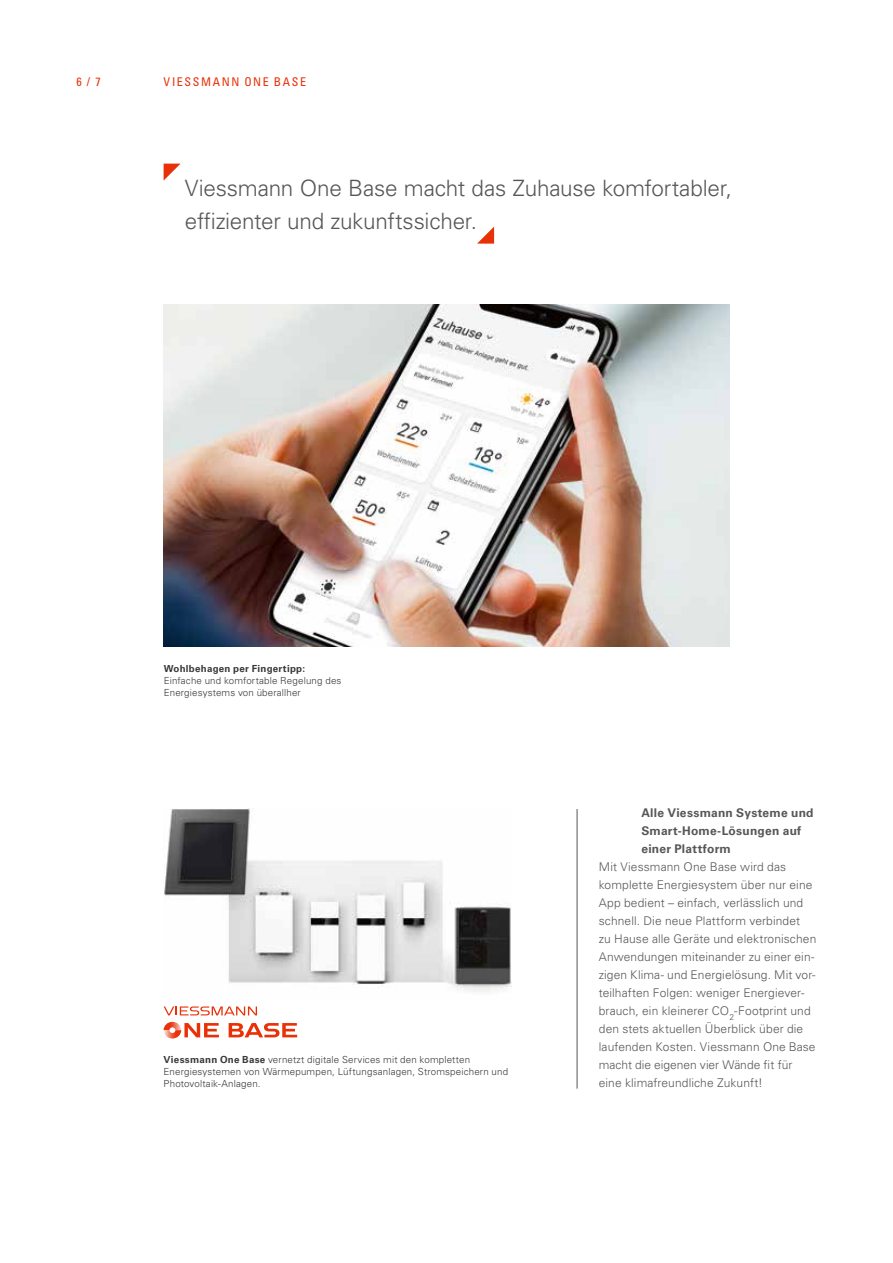
<style>
.page{position:relative;width:893px;height:1263px;background:#fff}
.page>*{position:absolute;margin:0;border:0;box-sizing:border-box;transform-origin:0 0}
.t1{font:300 22.5px/33px "Univers LTCYR 45";letter-spacing:-.01em;color:#555756}
.t2{font:300 12px/18px "Univers LTCYR 45";letter-spacing:.01em;color:#555756}
.t3{font:700 12px/18px "Univers LTCYR 65";letter-spacing:.02em;color:#555756}
.t4{font:condensed 12px "Univers LTCYR 57";letter-spacing:.135em;color:#e93108}
.t5{font:300 9.75px/12px "Univers LTCYR 45";letter-spacing:.015em;color:#383937}
.t6{font:700 9.75px "Univers LTCYR 65";letter-spacing:.03em;color:#383937}
.s1{font-family:"Univers LTCYR 65";font-weight:700}
</style>
<div class="page">
<img style="left:164px;top:809px;width:348px;height:183px">
<img style="left:164px;top:304px;width:565px;height:342px">
<svg style="left:164px;top:164px;width:16px;height:16px"></svg>
<svg style="left:477px;top:227px;width:17px;height:17px"></svg>
<hr style="left:577px;top:809px;width:1px;height:280px;background:#555756">
<svg style="left:164px;top:1006px;width:93px;height:9px"></svg>
<svg style="left:184px;top:1023px;width:35px;height:14px"></svg>
<svg style="left:229px;top:1023px;width:68px;height:14px"></svg>
<img style="left:164px;top:1022px;width:17px;height:16px">
<p class="t4" style="left:77px;top:74px;width:26px">6 / 7</p>
<p class="t4" style="left:164px;top:74px;width:144px">VIESSMANN ONE BASE</p>
<h1 class="t1" style="left:185px;top:171px;width:549px">Viessmann One Base macht das Zuhause komfortabler, effizienter und zukunftssicher.</h1>
<p class="t6" style="left:164px;top:661px;width:143px">Wohlbehagen per Fingertipp:</p>
<p class="t5" style="left:164px;top:674px;width:179px">Einfache und komfortable Regelung des<br>Energiesystems von überallher</p>
<p class="t5" style="left:164px;top:1054px;width:346px"><span class="s1">Viessmann One Base</span> vernetzt digitale Services mit den kompletten<br>Energiesystemen von Wärmepumpen, Lüftungsanlagen, Stromspeichern und<br>Photovoltaik-Anlagen.</p>
<p class="t3" style="left:641px;top:803px;width:174px">Alle Viessmann Systeme und<br>Smart-Home-Lösungen auf einer Plattform</p>
<p class="t2" style="left:599px;top:858px;width:219px">Mit Viessmann One Base wird das komplette Energiesystem über nur eine App bedient – einfach, verlässlich und schnell. Die neue Plattform verbindet<br>zu Hause alle Geräte und elektronischen Anwendungen miteinander zu einer ein&shy;zigen Klima- und Energielösung. Mit vor&shy;teilhaften Folgen: weniger Energiever&shy;brauch, ein kleinerer CO<sub>2</sub>-Footprint und den stets aktuellen Überblick über die laufenden Kosten. Viessmann One Base macht die eigenen vier Wände fit für eine klimafreundliche Zukunft!</p>
</div>
